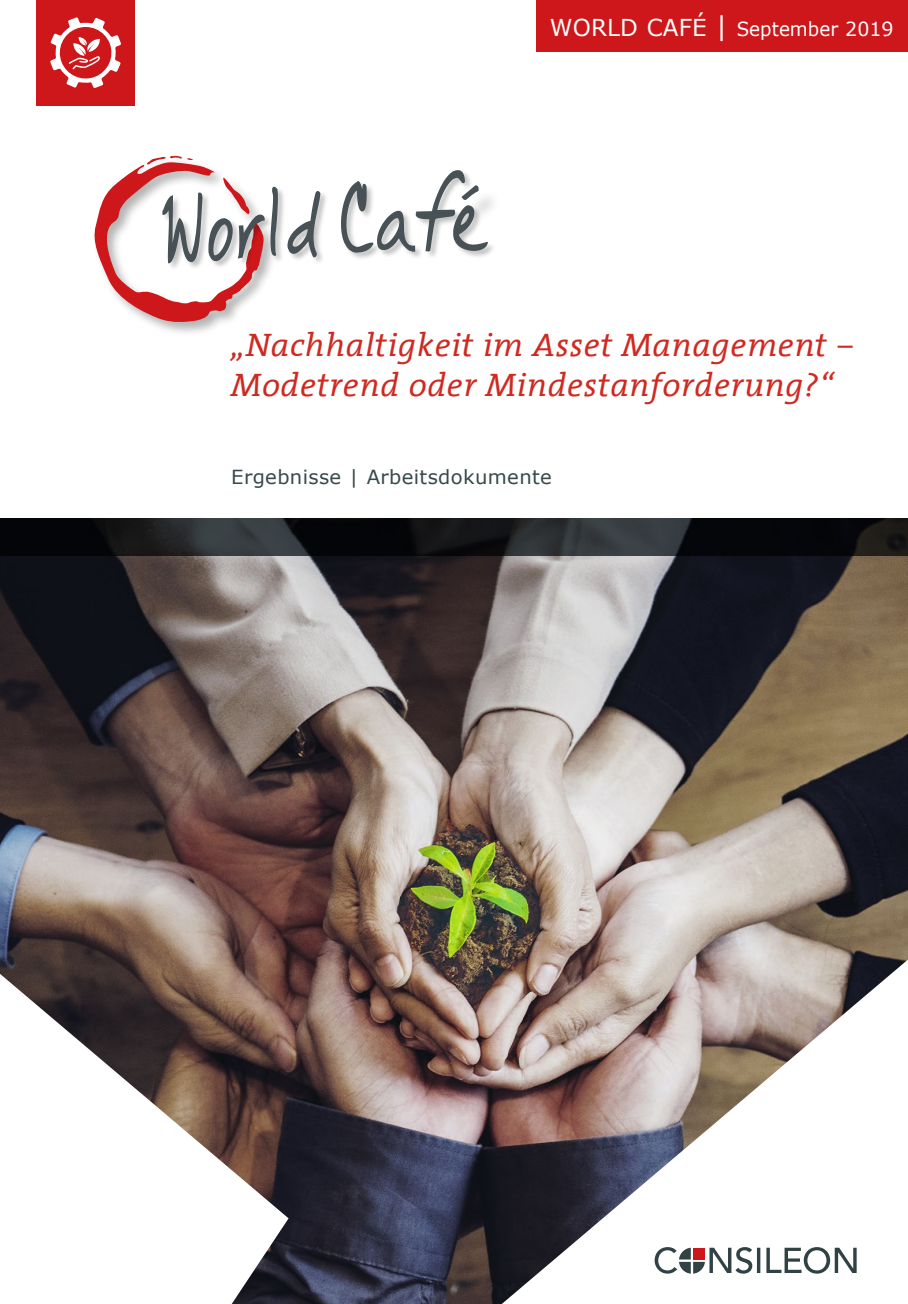
<style>
.page{position:relative;width:908px;height:1304px;background:#fff}
.page>*{position:absolute;margin:0;border:0;box-sizing:border-box;transform-origin:0 0}
.t1{font:italic 33px/40px "The Serif Office";letter-spacing:.02em;color:#cf2920}
.t2{font:19.4px "Verdana";letter-spacing:.02em;color:#39484a}
.t3{font:19.4px "Verdana";color:#fff;scale:.95 1}
.s1{font-size:23.2px}
.s2{font-size:27.2px}
</style>
<div class="page">
<img style="left:0;top:556px;width:907px;height:748px">
<svg style="left:501px;top:959px;width:406px;height:345px"></svg>
<svg style="left:0;top:518px;width:907px;height:38px"></svg>
<div style="left:535px;top:0;width:372px;height:52px;background:#cd171a"></div>
<div style="left:92px;top:154px;width:186px;height:184px;background:#000;opacity:.3"></div>
<div style="left:465px;top:188px;width:36px;height:34px;background:#000;opacity:.25"></div>
<svg style="left:92px;top:156px;width:396px;height:168px"></svg>
<svg style="left:654px;top:1247px;width:202px;height:27px"></svg>
<div style="left:692px;top:1248px;width:12px;height:11px;background:#cd171a"></div>
<svg style="left:0;top:974px;width:288px;height:330px"></svg>
<div style="left:36px;top:0;width:99px;height:106px;background:#cd171a"></div>
<svg style="left:50px;top:17px;width:71px;height:71px"></svg>
<p class="t3" style="left:549px;top:16px;width:363px"><span class="s1">WORLD CAFÉ</span> <span class="s2">|</span> September 2019</p>
<p class="t1" style="left:231px;top:326px;width:624px">„Nachhaltigkeit im Asset Management –<br>Modetrend oder Mindestanforderung?“</p>
<p class="t2" style="left:231px;top:465px;width:322px">Ergebnisse | Arbeitsdokumente</p>
</div>
